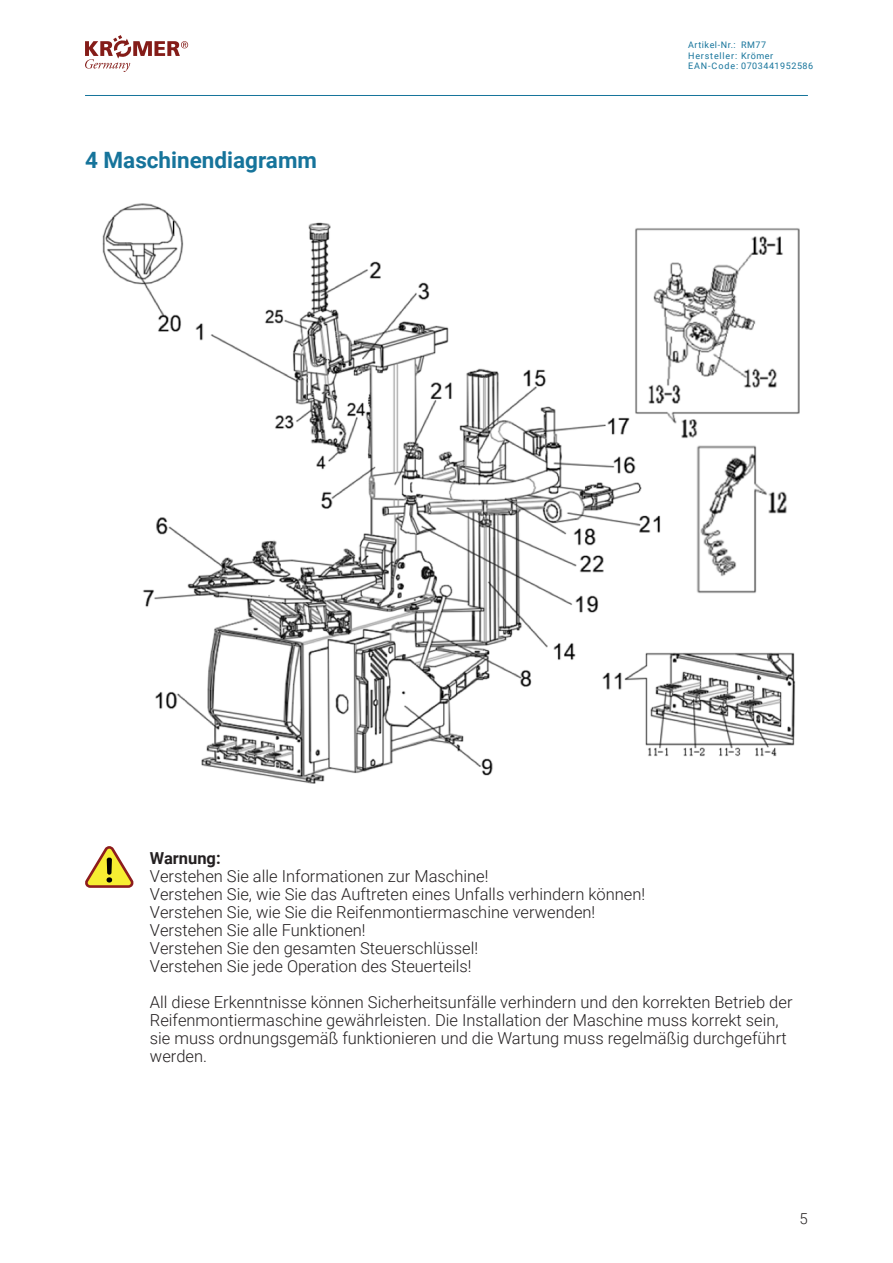
<style>
.page{position:relative;width:893px;height:1263px;background:#fff}
.page>*{position:absolute;margin:0;border:0;box-sizing:border-box;transform-origin:0 0}
.t1{font:700 22.5px "Roboto";color:#16749b}
.t2{font:300 16.5px/18px "Roboto";color:#231f20}
.t3{font:700 16.5px "Roboto";color:#231f20}
.t4{font:300 15px "Roboto";color:#231f20}
.t5{font:9px/10.8px "Roboto";letter-spacing:.06em;color:#16749b}
</style>
<div class="page">
<svg style="left:85px;top:35px;width:103px;height:37px"></svg>
<hr style="left:85px;top:95px;width:723px;height:1px;background:#16749b">
<svg style="left:85px;top:846px;width:49px;height:42px"></svg>
<img style="left:102px;top:203px;width:698px;height:581px">
<h1 class="t1" style="left:85px;top:144px;width:233px">4 Maschinendiagramm</h1>
<p class="t5" style="left:688px;top:39px;width:127px">Artikel-Nr.:<br>Hersteller: Krömer<br>EAN-Code: 0703441952586</p>
<p class="t5" style="left:741px;top:39px;width:27px">RM77</p>
<p class="t3" style="left:150px;top:847px;width:72px">Warnung:</p>
<p class="t2" style="left:150px;top:867px;width:497px">Verstehen Sie alle Informationen zur Maschine!<br>Verstehen Sie, wie Sie das Auftreten eines Unfalls verhindern können!<br>Verstehen Sie, wie Sie die Reifenmontiermaschine verwenden!<br>Verstehen Sie alle Funktionen!<br>Verstehen Sie den gesamten Steuerschlüssel!<br>Verstehen Sie jede Operation des Steuerteils!</p>
<p class="t2" style="left:150px;top:993px;width:644px">All diese Erkenntnisse können Sicherheitsunfälle verhindern und den korrekten Betrieb der Reifenmontiermaschine gewährleisten. Die Installation der Maschine muss korrekt sein, sie muss ordnungsgemäß funktionieren und die Wartung muss regelmäßig durchgeführt werden.</p>
<p class="t4" style="left:800px;top:1208px;width:10px">5</p>
</div>
